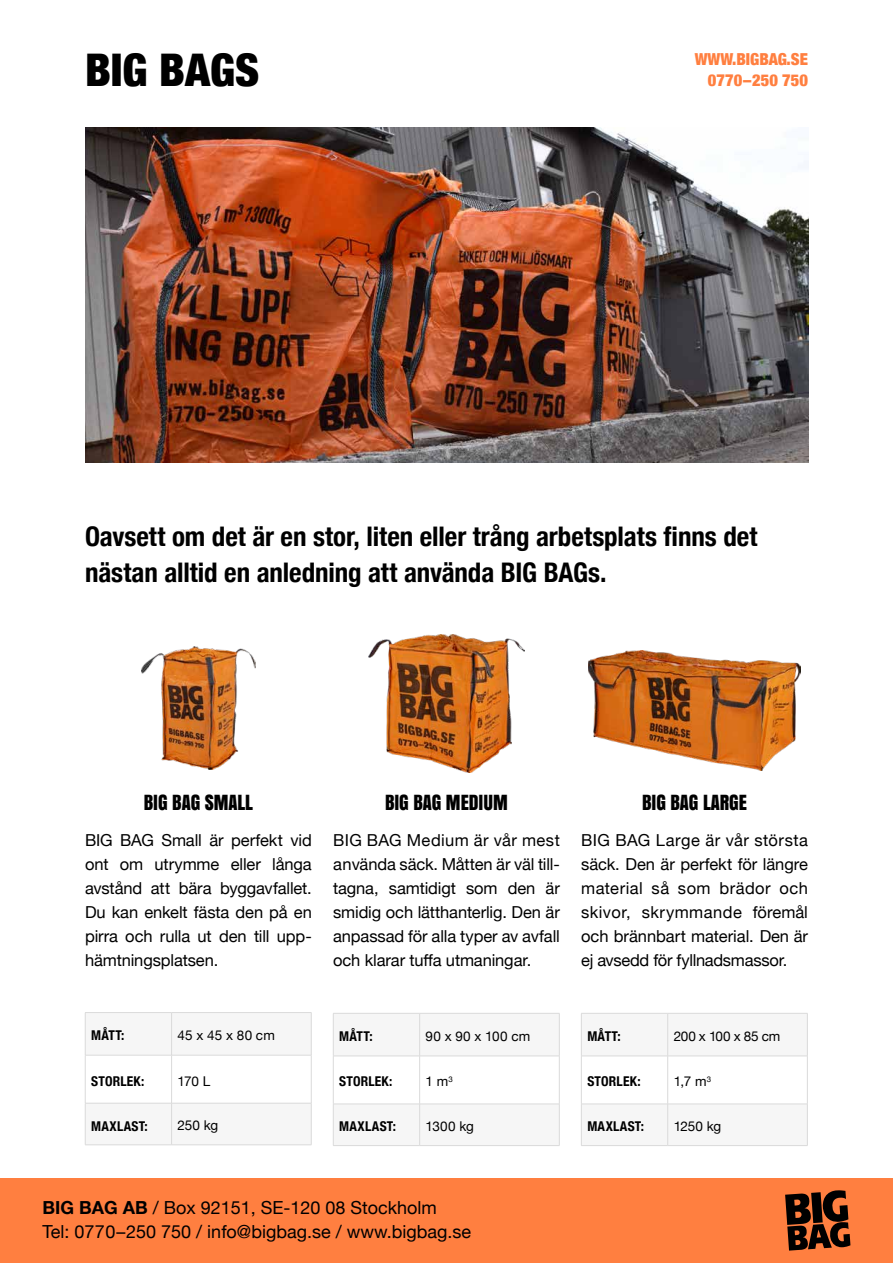
<style>
.page{position:relative;width:893px;height:1263px;background:#fff}
.page>*{position:absolute;margin:0;border:0;box-sizing:border-box;transform-origin:0 0}
.t1{font:900 condensed 45px "Helvetica Neue";color:#000}
.t2{font:700 condensed 27px/36px "Helvetica Neue";letter-spacing:-.005em;color:#000}
.t3{font:19.5px "Anton";color:#000}
.t4{font:18px/24px "Helvetica Neue";color:#000}
.t5{font:16.5px/24px "Helvetica Neue";letter-spacing:-.005em;color:#000;text-align:justify}
.t6{font:900 condensed 16.5px/20.7px "Helvetica Neue";color:#ff7f40;text-align:right}
.t7{font:700 condensed 13.5px "Helvetica Neue";letter-spacing:.015em;color:#000}
.t8{font:13.5px "Helvetica Neue";letter-spacing:-.005em;color:#000}
.s1{font-weight:700}
</style>
<div class="page">
<div style="left:0;top:1178px;width:893px;height:85px;background:#ff7f40"></div>
<svg style="left:785px;top:1190px;width:65px;height:60px"></svg>
<svg style="left:86px;top:1013px;width:225px;height:131px"></svg>
<hr style="left:85px;top:1012px;width:87px;height:1px;background:#dadada">
<hr style="left:85px;top:1013px;width:1px;height:42px;background:#dadada">
<hr style="left:172px;top:1012px;width:139px;height:1px;background:#dadada">
<hr style="left:171px;top:1013px;width:1px;height:42px;background:#dadada">
<hr style="left:311px;top:1013px;width:1px;height:42px;background:#dadada">
<hr style="left:85px;top:1055px;width:87px;height:1px;background:#dadada">
<hr style="left:85px;top:1055px;width:1px;height:48px;background:#dadada">
<hr style="left:172px;top:1055px;width:139px;height:1px;background:#dadada">
<hr style="left:171px;top:1055px;width:1px;height:48px;background:#dadada">
<hr style="left:311px;top:1055px;width:1px;height:48px;background:#dadada">
<hr style="left:85px;top:1103px;width:87px;height:1px;background:#dadada">
<hr style="left:85px;top:1103px;width:1px;height:41px;background:#dadada">
<hr style="left:172px;top:1103px;width:139px;height:1px;background:#dadada">
<hr style="left:171px;top:1103px;width:1px;height:41px;background:#dadada">
<hr style="left:311px;top:1103px;width:1px;height:41px;background:#dadada">
<hr style="left:85px;top:1144px;width:87px;height:1px;background:#dadada">
<hr style="left:172px;top:1144px;width:139px;height:1px;background:#dadada">
<svg style="left:334px;top:1014px;width:225px;height:131px"></svg>
<hr style="left:333px;top:1013px;width:87px;height:1px;background:#dadada">
<hr style="left:333px;top:1013px;width:1px;height:43px;background:#dadada">
<hr style="left:420px;top:1013px;width:139px;height:1px;background:#dadada">
<hr style="left:419px;top:1013px;width:1px;height:43px;background:#dadada">
<hr style="left:559px;top:1013px;width:1px;height:43px;background:#dadada">
<hr style="left:333px;top:1056px;width:87px;height:1px;background:#dadada">
<hr style="left:333px;top:1056px;width:1px;height:48px;background:#dadada">
<hr style="left:420px;top:1056px;width:139px;height:1px;background:#dadada">
<hr style="left:419px;top:1056px;width:1px;height:48px;background:#dadada">
<hr style="left:559px;top:1056px;width:1px;height:48px;background:#dadada">
<hr style="left:333px;top:1104px;width:87px;height:1px;background:#dadada">
<hr style="left:333px;top:1104px;width:1px;height:41px;background:#dadada">
<hr style="left:420px;top:1104px;width:139px;height:1px;background:#dadada">
<hr style="left:419px;top:1104px;width:1px;height:41px;background:#dadada">
<hr style="left:559px;top:1104px;width:1px;height:41px;background:#dadada">
<hr style="left:333px;top:1145px;width:87px;height:1px;background:#dadada">
<hr style="left:420px;top:1145px;width:139px;height:1px;background:#dadada">
<svg style="left:582px;top:1014px;width:225px;height:131px"></svg>
<hr style="left:581px;top:1013px;width:87px;height:1px;background:#dadada">
<hr style="left:581px;top:1013px;width:1px;height:43px;background:#dadada">
<hr style="left:668px;top:1013px;width:139px;height:1px;background:#dadada">
<hr style="left:667px;top:1013px;width:1px;height:43px;background:#dadada">
<hr style="left:807px;top:1013px;width:1px;height:43px;background:#dadada">
<hr style="left:581px;top:1056px;width:87px;height:1px;background:#dadada">
<hr style="left:581px;top:1056px;width:1px;height:48px;background:#dadada">
<hr style="left:668px;top:1056px;width:139px;height:1px;background:#dadada">
<hr style="left:667px;top:1056px;width:1px;height:48px;background:#dadada">
<hr style="left:807px;top:1056px;width:1px;height:48px;background:#dadada">
<hr style="left:581px;top:1104px;width:87px;height:1px;background:#dadada">
<hr style="left:581px;top:1104px;width:1px;height:41px;background:#dadada">
<hr style="left:668px;top:1104px;width:139px;height:1px;background:#dadada">
<hr style="left:667px;top:1104px;width:1px;height:41px;background:#dadada">
<hr style="left:807px;top:1104px;width:1px;height:41px;background:#dadada">
<hr style="left:581px;top:1145px;width:87px;height:1px;background:#dadada">
<hr style="left:668px;top:1145px;width:139px;height:1px;background:#dadada">
<img style="left:142px;top:646px;width:113px;height:123px">
<img style="left:368px;top:635px;width:156px;height:138px">
<img style="left:588px;top:651px;width:213px;height:119px">
<img style="left:85px;top:128px;width:723px;height:334px">
<h1 class="t1" style="left:85px;top:33px;width:176px">BIG BAGS</h1>
<p class="t6" style="left:695px;top:48px;width:115px">WWW.BIGBAG.SE<br>0770–250 750</p>
<h2 class="t2" style="left:85px;top:517px;width:674px">Oavsett om det är en stor, liten eller trång arbetsplats finns det nästan alltid en anledning att använda BIG BAGs.</h2>
<p class="t3" style="left:144px;top:787px;width:111px">BIG BAG SMALL</p>
<p class="t5" style="left:85px;top:829px;width:228px">BIG BAG Small är perfekt vid ont om utrymme eller långa avstånd att bära byggavfallet.<br>Du kan enkelt fästa den på en pirra och rulla ut den till upp&shy;hämtningsplatsen.</p>
<p class="t3" style="left:385px;top:787px;width:124px">BIG BAG MEDIUM</p>
<p class="t5" style="left:333px;top:829px;width:228px">BIG BAG Medium är vår mest använda säck. Måtten är väl till&shy;tagna, samtidigt som den är smidig och lätthanterlig. Den är anpassad för alla typer av avfall och klarar tuffa utmaningar.</p>
<p class="t3" style="left:642px;top:787px;width:106px">BIG BAG LARGE</p>
<p class="t5" style="left:581px;top:829px;width:228px">BIG BAG Large är vår största säck. Den är perfekt för längre material så som brädor och skivor, skrymmande föremål och brännbart material. Den är ej avsedd för fyllnadsmassor.</p>
<p class="t7" style="left:91px;top:1024px;width:35px">MÅTT:</p>
<p class="t8" style="left:178px;top:1026px;width:99px">45 x 45 x 80 cm</p>
<p class="t7" style="left:91px;top:1070px;width:55px">STORLEK:</p>
<p class="t8" style="left:178px;top:1071px;width:34px">170 L</p>
<p class="t7" style="left:91px;top:1114px;width:58px">MAXLAST:</p>
<p class="t8" style="left:178px;top:1116px;width:42px">250 kg</p>
<p class="t7" style="left:339px;top:1025px;width:35px">MÅTT:</p>
<p class="t8" style="left:426px;top:1026px;width:106px">90 x 90 x 100 cm</p>
<p class="t7" style="left:339px;top:1070px;width:55px">STORLEK:</p>
<p class="t8" style="left:426px;top:1072px;width:29px">1 m<sup>3</sup></p>
<p class="t7" style="left:339px;top:1115px;width:58px">MAXLAST:</p>
<p class="t8" style="left:426px;top:1117px;width:50px">1300 kg</p>
<p class="t7" style="left:587px;top:1025px;width:35px">MÅTT:</p>
<p class="t8" style="left:674px;top:1026px;width:108px">200 x 100 x 85 cm</p>
<p class="t7" style="left:587px;top:1070px;width:55px">STORLEK:</p>
<p class="t8" style="left:674px;top:1072px;width:39px">1,7 m<sup>3</sup></p>
<p class="t7" style="left:587px;top:1115px;width:58px">MAXLAST:</p>
<p class="t8" style="left:674px;top:1117px;width:49px">1250 kg</p>
<p class="t4" style="left:43px;top:1197px;width:430px"><span class="s1">BIG BAG AB</span> / Box 92151, SE-120 08 Stockholm<br>Tel: 0770–250 750 / info@bigbag.se / www.bigbag.se</p>
</div>
